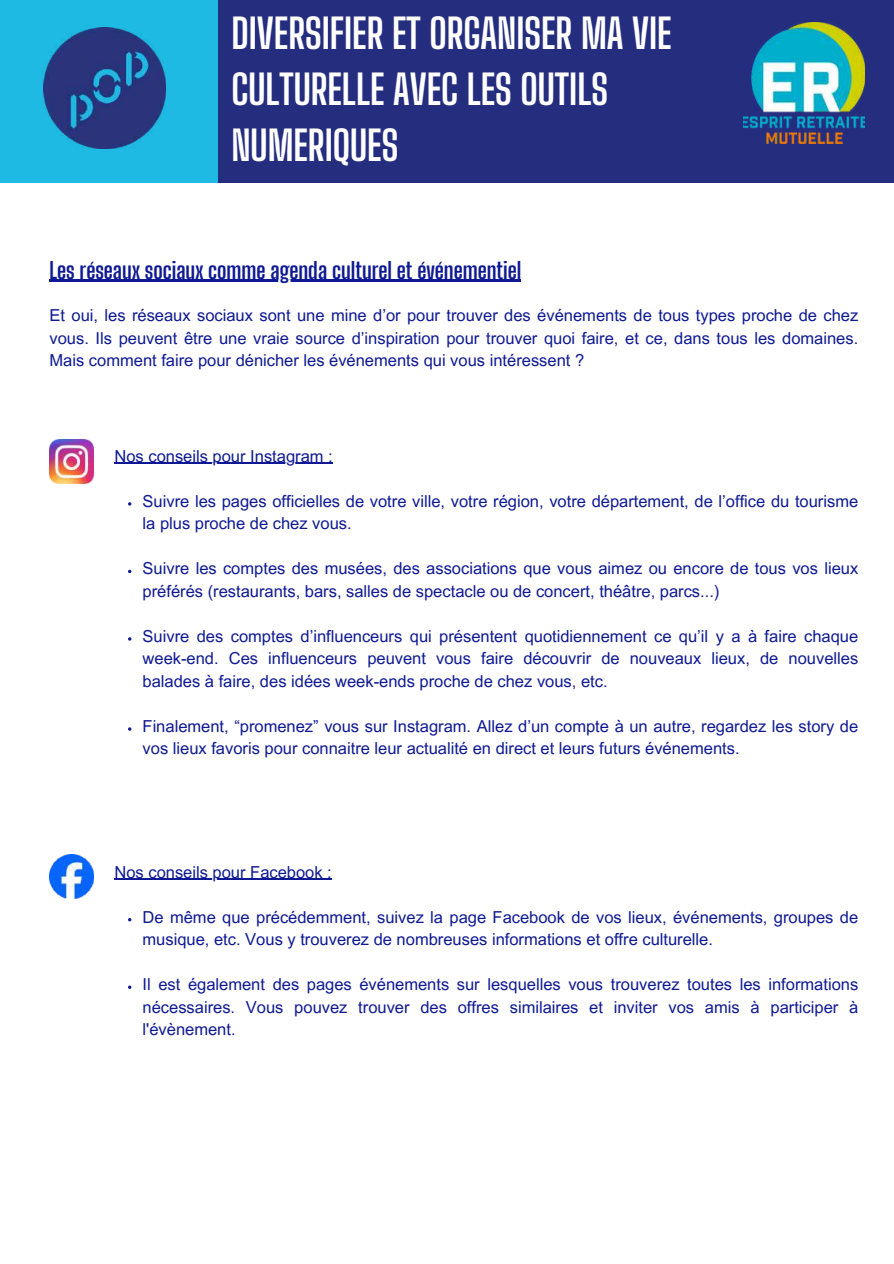
<style>
.page{position:relative;width:894px;height:1264px;background:#fff}
.page>*{position:absolute;margin:0;border:0;box-sizing:border-box;transform-origin:0 0}
.t1{font:700 40.65px/56.2px "Big Shoulders Display";color:#fff}
.t2{font:700 22.5px "Big Shoulders Display";color:#0e1993}
.t3{font:16.5px/22.5px "Arial MT Pro";color:#0e1993}
</style>
<div class="page">
<div style="left:0;top:0;width:280px;height:182px;background:#1fbae3"></div>
<div style="left:218px;top:0;width:675px;height:182px;background:#252d7f"></div>
<img style="left:44px;top:27px;width:121px;height:121px">
<img style="left:743px;top:23px;width:121px;height:120px">
<img style="left:49px;top:439px;width:44px;height:44px">
<hr style="left:49px;top:280px;width:472px;height:2px;background:#0e1993">
<hr style="left:114px;top:463px;width:219px;height:1px;background:#0e1993">
<img style="left:49px;top:854px;width:44px;height:44px">
<hr style="left:114px;top:878px;width:218px;height:1px;background:#0e1993">
<h1 class="t1" style="left:231px;top:5px;width:441px">DIVERSIFIER ET ORGANISER MA VIE<br>CULTURELLE AVEC LES OUTILS<br>NUMERIQUES</h1>
<h2 class="t2" style="left:49px;top:256px;width:473px">Les réseaux sociaux comme agenda culturel et événementiel</h2>
<p class="t3" style="left:49px;top:306px;width:810px;text-align:justify">Et oui, les réseaux sociaux sont une mine d’or pour trouver des événements de tous types proche de chez vous. Ils peuvent être une vraie source d’inspiration pour trouver quoi faire, et ce, dans tous les domaines.<br>Mais comment faire pour dénicher les événements qui vous intéressent ?</p>
<p class="t3" style="left:114px;top:447px;width:220px">Nos conseils pour Instagram :</p>
<p class="t3" style="left:142px;top:492px;width:717px">Suivre les pages officielles de votre ville, votre région, votre département, de l’office du tourisme la plus proche de chez vous.</p>
<p class="t3" style="left:142px;top:559px;width:717px">Suivre les comptes des musées, des associations que vous aimez ou encore de tous vos lieux préférés (restaurants, bars, salles de spectacle ou de concert, théâtre, parcs...)</p>
<p class="t3" style="left:142px;top:627px;width:717px;text-align:justify">Suivre des comptes d’influenceurs qui présentent quotidiennement ce qu’il y a à faire chaque week-end. Ces influenceurs peuvent vous faire découvrir de nouveaux lieux, de nouvelles balades à faire, des idées week-ends proche de chez vous, etc.</p>
<p class="t3" style="left:142px;top:717px;width:717px">Finalement, “promenez” vous sur Instagram. Allez d’un compte à un autre, regardez les story de vos lieux favoris pour connaitre leur actualité en direct et leurs futurs événements.</p>
<p class="t3" style="left:114px;top:862px;width:219px">Nos conseils pour Facebook :</p>
<p class="t3" style="left:142px;top:907px;width:717px">De même que précédemment, suivez la page Facebook de vos lieux, événements, groupes de musique, etc. Vous y trouverez de nombreuses informations et offre culturelle.</p>
<p class="t3" style="left:142px;top:975px;width:717px;text-align:justify">Il est également des pages événements sur lesquelles vous trouverez toutes les informations nécessaires. Vous pouvez trouver des offres similaires et inviter vos amis à participer à l'évènement.</p>
</div>
